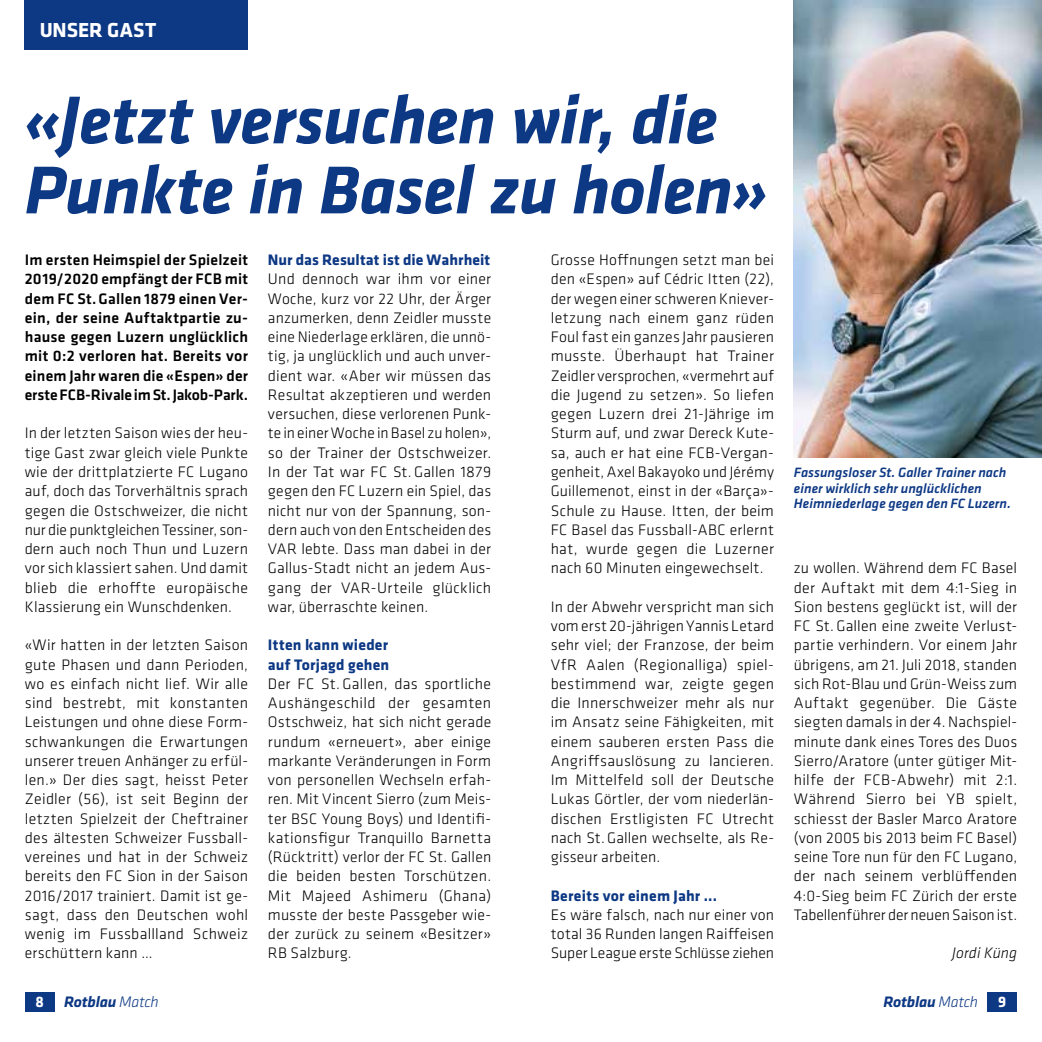
<style>
.page{position:relative;width:1042px;height:1042px;background:#fff}
.page>*{position:absolute;margin:0;border:0;box-sizing:border-box;transform-origin:0 0}
.t1{font:italic 700 70px/70px "Klavika";letter-spacing:-.01em;color:#0d3884}
.t2{font:700 21px "Klavika";letter-spacing:-.005em;color:#fff}
.t3{font:300 15.75px/19.2px "Klavika";letter-spacing:.015em;color:#000;text-align:justify}
.t4{font:500 15.75px/19.2px "Klavika";letter-spacing:.005em;color:#000;text-align:justify}
.t5{font:700 15.75px/19.2px "Klavika";letter-spacing:.01em;color:#0d3884}
.t6{font:italic 700 15.75px "Klavika";letter-spacing:-.015em;color:#0d3884}
.t7{font:italic 300 15.75px "Klavika";letter-spacing:.005em;color:#000}
.t8{font:700 15.75px "Klavika";color:#fff}
.t9{font:italic 500 14px/15.8px "Klavika";letter-spacing:.005em;color:#0d3884}
.s1{font-weight:300}
</style>
<div class="page">
<div style="left:25px;top:992px;width:30px;height:20px;background:#0d3884"></div>
<div style="left:987px;top:992px;width:30px;height:20px;background:#0d3884"></div>
<img style="left:794px;top:0;width:248px;height:458px">
<div style="left:25px;top:0;width:223px;height:50px;background:#0d3884"></div>
<h2 class="t2" style="left:40px;top:15px;width:118px">UNSER GAST</h2>
<h1 class="t1" style="left:25px;top:82px;width:743px">«Jetzt versuchen wir, die<br>Punkte in Basel zu holen»</h1>
<p class="t4" style="left:25px;top:250px;width:225px">Im ersten Heimspiel der Spielzeit 2019/2020 empfängt der FCB mit dem FC St.Gallen 1879 einen Ver&shy;ein, der seine Auftaktpartie zu&shy;hause gegen Luzern unglücklich mit 0:2 verloren hat. Bereits vor einem Jahr waren die «Espen» der erste FCB-Rivale im St. Jakob-Park.</p>
<p class="t3" style="left:25px;top:423px;width:225px">In der letzten Saison wies der heu&shy;tige Gast zwar gleich viele Punkte wie der drittplatzierte FC Lugano auf, doch das Torverhältnis sprach gegen die Ostschweizer, die nicht nur die punktgleichen Tessiner, son&shy;dern auch noch Thun und Luzern vor sich klassiert sahen. Und damit blieb die erhoffte europäische Klassierung ein Wunschdenken.</p>
<p class="t3" style="left:25px;top:635px;width:225px">«Wir hatten in der letzten Saison gute Phasen und dann Perioden, wo es einfach nicht lief. Wir alle sind bestrebt, mit konstanten Leistungen und ohne diese Form&shy;schwankungen die Erwartungen unserer treuen Anhänger zu erfül&shy;len.» Der dies sagt, heisst Peter Zeidler (56), ist seit Beginn der letzten Spielzeit der Cheftrainer des ältesten Schweizer Fussball&shy;vereines und hat in der Schweiz bereits den FC Sion in der Saison 2016/2017 trainiert. Damit ist ge&shy;sagt, dass den Deutschen wohl wenig im Fussballland Schweiz erschüttern kann …</p>
<p class="t5" style="left:268px;top:250px;width:224px">Nur das Resultat ist die Wahrheit</p>
<p class="t3" style="left:268px;top:269px;width:225px">Und dennoch war ihm vor einer Woche, kurz vor 22 Uhr, der Ärger anzumerken, denn Zeidler musste eine Niederlage erklären, die unnö&shy;tig, ja unglücklich und auch unver&shy;dient war. «Aber wir müssen das Resultat akzeptieren und werden versuchen, diese verlorenen Punk&shy;te in einer Woche in Basel zu holen», so der Trainer der Ostschweizer.<br>In der Tat war FC St.Gallen 1879 gegen den FC Luzern ein Spiel, das nicht nur von der Spannung, son&shy;dern auch von den Entscheiden des VAR lebte. Dass man dabei in der Gallus-Stadt nicht an jedem Aus&shy;gang der VAR-Urteile glücklich war, überraschte keinen.</p>
<p class="t5" style="left:268px;top:635px;width:123px">Itten kann wieder auf Torjagd gehen</p>
<p class="t3" style="left:268px;top:674px;width:225px">Der FC St. Gallen, das sportliche Aushängeschild der gesamten Ostschweiz, hat sich nicht gerade rundum «erneuert», aber einige markante Veränderungen in Form von personellen Wechseln erfah&shy;ren. Mit Vincent Sierro (zum Meis&shy;ter BSC Young Boys) und Identifi&shy;kationsfigur Tranquillo Barnetta (Rücktritt) verlor der FC St. Gallen die beiden besten Torschützen.<br>Mit Majeed Ashimeru (Ghana) musste der beste Passgeber wie&shy;der zurück zu seinem «Besitzer» RB Salzburg.</p>
<p class="t3" style="left:551px;top:250px;width:225px">Grosse Hoffnungen setzt man bei den «Espen» auf Cédric Itten (22), der wegen einer schweren Kniever&shy;letzung nach einem ganz rüden Foul fast ein ganzes Jahr pausieren musste. Überhaupt hat Trainer Zeidler versprochen, «vermehrt auf die Jugend zu setzen». So liefen gegen Luzern drei 21-Jährige im Sturm auf, und zwar Dereck Kute&shy;sa, auch er hat eine FCB-Vergan&shy;genheit, Axel Bakayoko und Jérémy Guillemenot, einst in der «Barça»- Schule zu Hause. Itten, der beim FC Basel das Fussball-ABC erlernt hat, wurde gegen die Luzerner nach 60 Minuten eingewechselt.</p>
<p class="t3" style="left:551px;top:597px;width:225px;text-align:left">In der Abwehr verspricht man sich vom erst 20-jährigen Yannis Letard sehr viel; der Franzose, der beim<br>VfR Aalen (Regionalliga) spiel&shy;bestimmend war, zeigte gegen die Innerschweizer mehr als nur im Ansatz seine Fähigkeiten, mit einem sauberen ersten Pass die<br>Angriffsauslösung zu lancieren.<br>Im Mittelfeld soll der Deutsche<br>Lukas Görtler, der vom niederlän&shy;dischen Erstligisten FC Utrecht nach St.Gallen wechselte, als Re&shy;gisseur arbeiten.</p>
<p class="t5" style="left:551px;top:885px;width:168px">Bereits vor einem Jahr ...</p>
<p class="t3" style="left:551px;top:905px;width:225px">Es wäre falsch, nach nur einer von total 36 Runden langen Raiffeisen Super League erste Schlüsse ziehen</p>
<p class="t9" style="left:794px;top:464px;width:218px">Fassungsloser St. Galler Trainer nach einer wirklich sehr unglücklichen<br>Heimniederlage gegen den FC Luzern.</p>
<p class="t3" style="left:794px;top:558px;width:225px">zu wollen. Während dem FC Basel der Auftakt mit dem 4:1-Sieg in Sion bestens geglückt ist, will der FC St.Gallen eine zweite Verlust&shy;partie verhindern. Vor einem Jahr übrigens, am 21. Juli 2018, standen sich Rot-Blau und Grün-Weiss zum Auftakt gegenüber. Die Gäste siegten damals in der 4. Nachspiel&shy;minute dank eines Tores des Duos Sierro/Aratore (unter gütiger Mit&shy;hilfe der FCB-Abwehr) mit 2:1.<br>Während Sierro bei YB spielt, schiesst der Basler Marco Aratore (von 2005 bis 2013 beim FC Basel) seine Tore nun für den FC Lugano, der nach seinem verblüffenden 4:0-Sieg beim FC Zürich der erste Tabellenführer der neuen Saison ist.</p>
<p class="t7" style="left:952px;top:943px;width:67px">Jordi Küng</p>
<p class="t8" style="left:35px;top:990px;width:10px">8</p>
<p class="t6" style="left:64px;top:990px;width:96px">Rotblau <span class="s1">Match</span></p>
<p class="t6" style="left:883px;top:990px;width:96px">Rotblau <span class="s1">Match</span></p>
<p class="t8" style="left:998px;top:990px;width:10px">9</p>
</div>
